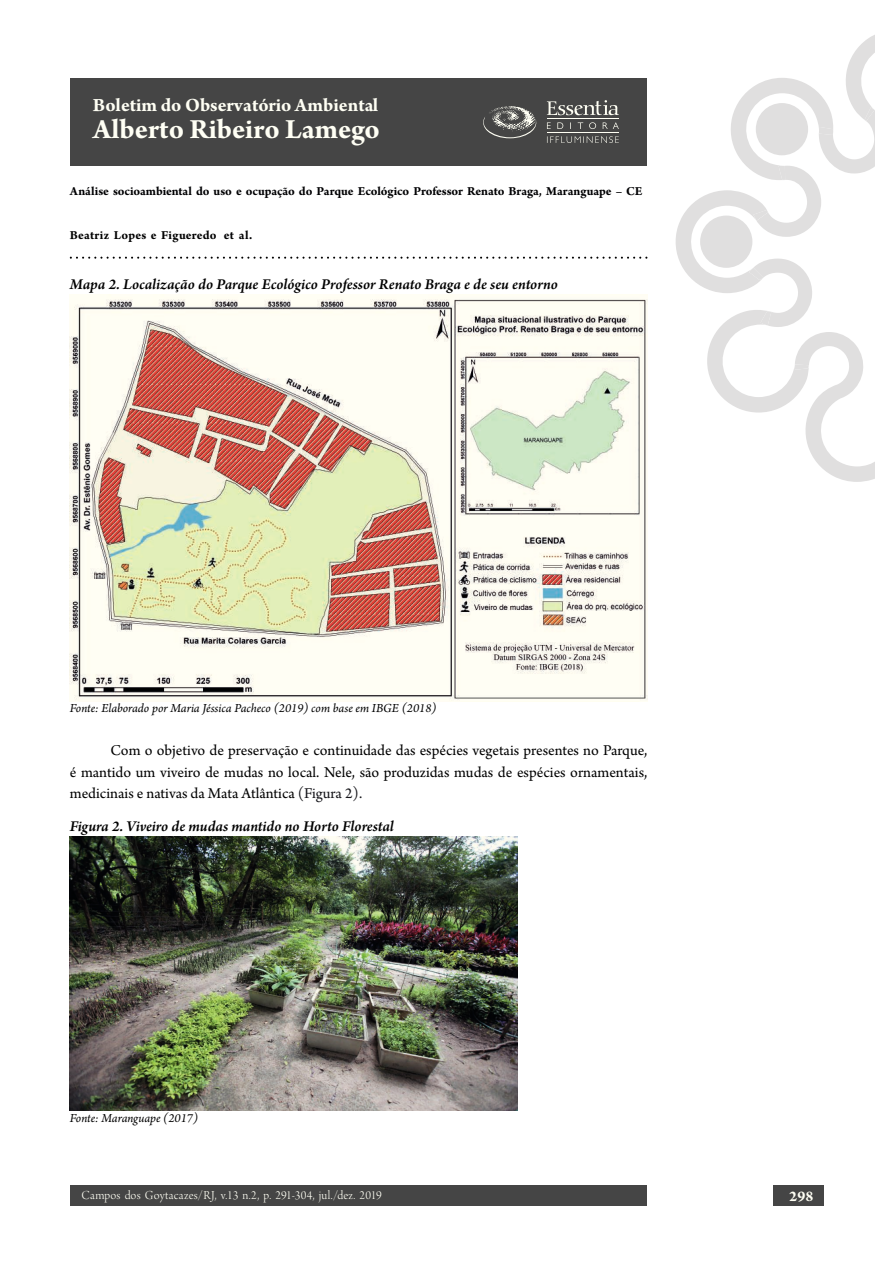
<style>
.page{position:relative;width:893px;height:1263px;background:#fff}
.page>*{position:absolute;margin:0;border:0;box-sizing:border-box;transform-origin:0 0}
.t1{font:700 29.4px "Arno Pro";color:#fffff4}
.t2{font:700 19.8px "Arno Pro";color:#fffff4}
.t3{font:15.9px/21.6px "Arno Pro";letter-spacing:-.005em;color:#000;text-align:justify}
.t4{font:italic 600 15.9px "Arno Pro";letter-spacing:-.005em;color:#000}
.t5{font:700 15.9px "Arno Pro";color:#fffff4}
.t6{font:700 12.9px "Arno Pro";letter-spacing:-.01em;color:#010103}
.t7{font:italic 12.9px "Arno Pro";letter-spacing:-.005em;color:#000}
.t8{font:12.9px "Arno Pro Light Display";letter-spacing:.02em;color:#fffff4}
.t9{font:700 12.9px "Arno Pro";letter-spacing:.015em;color:#000}
.s1{color:#010103}
.s2{color:#141419}
</style>
<div class="page">
<div style="left:70px;top:78px;width:576px;height:88px;background:#454545"></div>
<svg style="left:547px;top:136px;width:71px;height:7px"></svg>
<svg style="left:547px;top:122px;width:72px;height:7px"></svg>
<hr style="left:547px;top:118px;width:71px;height:1px;background:#fffff4">
<svg style="left:547px;top:100px;width:71px;height:15px"></svg>
<hr style="left:547px;top:132px;width:71px;height:1px;background:#fffff4">
<svg style="left:483px;top:106px;width:54px;height:32px"></svg>
<div style="left:70px;top:1185px;width:576px;height:20px;background:#454545"></div>
<svg style="left:70px;top:257px;width:577px;height:2px"></svg>
<svg style="left:675px;top:35px;width:199px;height:447px"></svg>
<svg style="left:819px;top:127px;width:14px;height:8px"></svg>
<svg style="left:778px;top:166px;width:7px;height:14px"></svg>
<svg style="left:753px;top:210px;width:15px;height:11px"></svg>
<svg style="left:748px;top:268px;width:15px;height:12px"></svg>
<svg style="left:760px;top:312px;width:11px;height:13px"></svg>
<svg style="left:794px;top:364px;width:14px;height:6px"></svg>
<svg style="left:864px;top:107px;width:10px;height:14px"></svg>
<div style="left:772px;top:1185px;width:51px;height:20px;background:#454545"></div>
<img style="left:70px;top:295px;width:577px;height:407px">
<img style="left:70px;top:836px;width:448px;height:275px">
<p class="t2" style="left:93px;top:97px;width:287px">Boletim do Observatório Ambiental</p>
<h1 class="t1" style="left:93px;top:117px;width:288px">Alberto Ribeiro Lamego</h1>
<p class="t6" style="left:70px;top:186px;width:574px">Análise socioambiental do uso e ocupação do Parque Ecológico Professor Renato Braga, Maranguape – CE</p>
<p class="t9" style="left:70px;top:230px;width:184px">Beatriz Lopes e Figueredo <span class="s1">et al.</span></p>
<p class="t4" style="left:70px;top:277px;width:489px">Mapa 2. Localização do Parque Ecológico Professor Renato Braga e de seu entorno</p>
<p class="t7" style="left:70px;top:702px;width:368px">Fonte: Elaborado por Maria Jéssica Pacheco (2019) com base em IBGE (2018)</p>
<p class="t3" style="left:70px;top:740px;width:579px;text-indent:41px">Com o objetivo de preservação e continuidade das espécies vegetais presentes no Parque, é mantido um viveiro de mudas no local. Nele, são produzidas mudas de espécies ornamentais, medicinais e nativas da Mata Atlântica <span class="s2">(Figura 2).</span></p>
<p class="t4" style="left:70px;top:819px;width:325px">Figura 2. Viveiro de mudas mantido no Horto Florestal</p>
<p class="t7" style="left:70px;top:1112px;width:130px">Fonte: Maranguape (2017)</p>
<p class="t8" style="left:82px;top:1190px;width:302px">Campos dos Goytacazes/RJ, v.13 n.2, p. 291-304, jul./dez. 2019</p>
<p class="t5" style="left:789px;top:1190px;width:26px">298</p>
</div>
